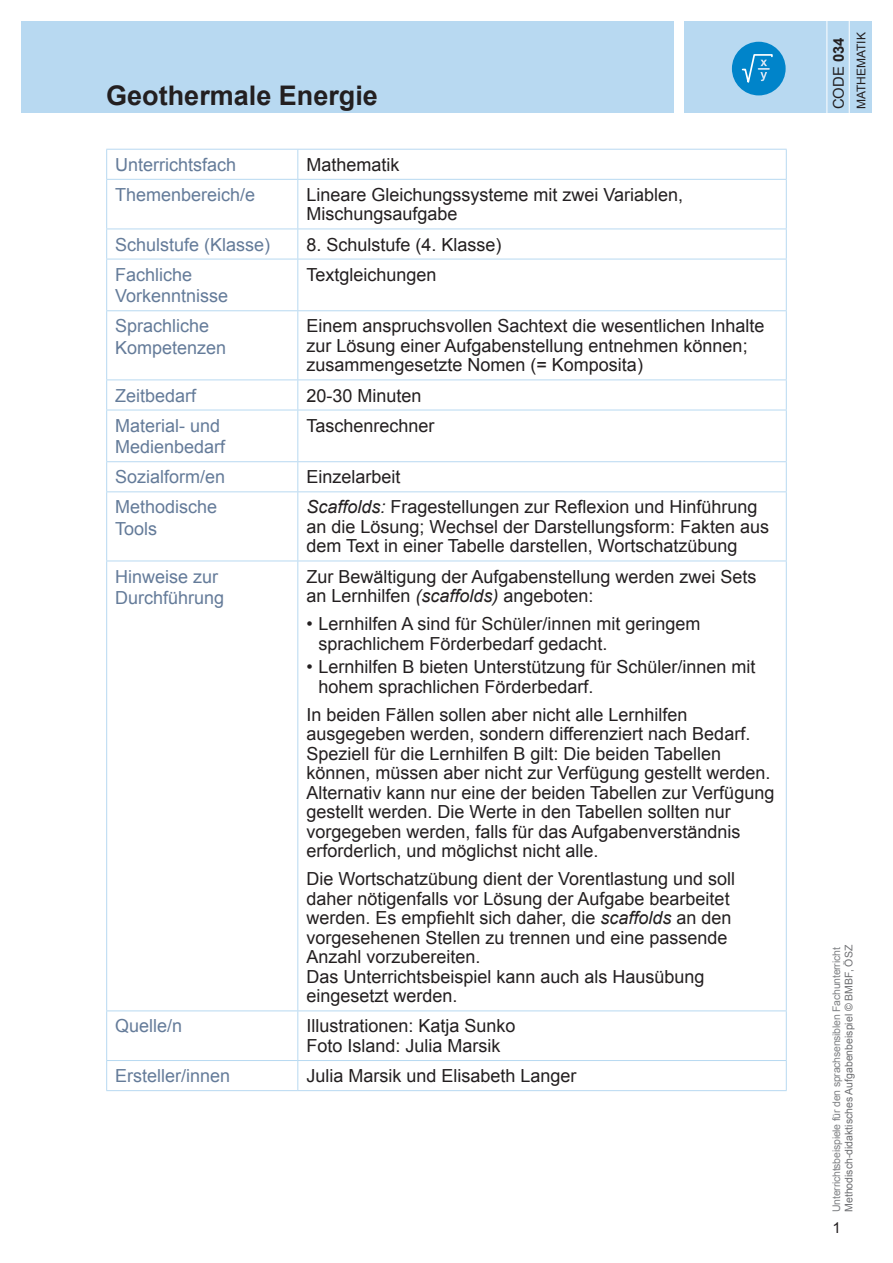
<style>
.page{position:relative;width:893px;height:1263px;background:#fff}
.page>*{position:absolute;margin:0;border:0;box-sizing:border-box;transform-origin:0 0}
.t1{font:700 27px "Arial";color:#231f20}
.t2{font:18px/19.5px "Arial";color:#231f20}
.t3{font:18px/21.6px "Arial";color:#647b99}
.t4{font:15px "Arial";color:#231f20}
.t5{font:14.85px "Arial";color:#231f20}
.t6{font:12px "Arial";color:#231f20}
.t7{font:10.5px "Arial";letter-spacing:-.02em;color:#808285}
.t8{font:10.5px "Arial";color:#6c6d70}
.s1{font-style:italic}
.s2{font-weight:700}
</style>
<div class="page">
<div style="left:685px;top:21px;width:187px;height:92px;background:#b8d9f1"></div>
<div style="left:21px;top:21px;width:652px;height:92px;background:#b8d9f1"></div>
<hr style="left:849px;top:20px;width:1px;height:127px;background:#fff">
<hr style="left:826px;top:20px;width:1px;height:127px;background:#fff">
<div style="left:732px;top:42px;width:54px;height:53px;background:#0084ca;border-radius:50%"></div>
<svg style="left:741px;top:54px;width:32px;height:29px"></svg>
<hr style="left:106px;top:149px;width:192px;height:1px;background:#b8d9f1">
<svg style="left:106px;top:150px;width:1px;height:29px"></svg>
<hr style="left:298px;top:149px;width:489px;height:1px;background:#b8d9f1">
<svg style="left:297px;top:150px;width:1px;height:29px"></svg>
<svg style="left:786px;top:150px;width:1px;height:29px"></svg>
<hr style="left:106px;top:179px;width:192px;height:1px;background:#b8d9f1">
<hr style="left:106px;top:180px;width:1px;height:49px;background:#b8d9f1">
<hr style="left:298px;top:179px;width:489px;height:1px;background:#b8d9f1">
<hr style="left:297px;top:180px;width:1px;height:49px;background:#b8d9f1">
<hr style="left:786px;top:180px;width:1px;height:49px;background:#b8d9f1">
<hr style="left:106px;top:229px;width:192px;height:1px;background:#b8d9f1">
<hr style="left:106px;top:229px;width:1px;height:30px;background:#b8d9f1">
<hr style="left:298px;top:229px;width:489px;height:1px;background:#b8d9f1">
<hr style="left:297px;top:229px;width:1px;height:30px;background:#b8d9f1">
<hr style="left:786px;top:229px;width:1px;height:30px;background:#b8d9f1">
<hr style="left:106px;top:259px;width:192px;height:1px;background:#b8d9f1">
<hr style="left:106px;top:259px;width:1px;height:51px;background:#b8d9f1">
<hr style="left:298px;top:259px;width:489px;height:1px;background:#b8d9f1">
<hr style="left:297px;top:259px;width:1px;height:51px;background:#b8d9f1">
<hr style="left:786px;top:259px;width:1px;height:51px;background:#b8d9f1">
<hr style="left:106px;top:310px;width:192px;height:1px;background:#b8d9f1">
<hr style="left:106px;top:311px;width:1px;height:68px;background:#b8d9f1">
<hr style="left:298px;top:310px;width:489px;height:1px;background:#b8d9f1">
<hr style="left:297px;top:311px;width:1px;height:68px;background:#b8d9f1">
<hr style="left:786px;top:311px;width:1px;height:68px;background:#b8d9f1">
<hr style="left:106px;top:379px;width:192px;height:1px;background:#b8d9f1">
<hr style="left:106px;top:380px;width:1px;height:30px;background:#b8d9f1">
<hr style="left:298px;top:379px;width:489px;height:1px;background:#b8d9f1">
<hr style="left:297px;top:380px;width:1px;height:30px;background:#b8d9f1">
<hr style="left:786px;top:380px;width:1px;height:30px;background:#b8d9f1">
<hr style="left:106px;top:410px;width:192px;height:1px;background:#b8d9f1">
<hr style="left:106px;top:410px;width:1px;height:51px;background:#b8d9f1">
<hr style="left:298px;top:410px;width:489px;height:1px;background:#b8d9f1">
<hr style="left:297px;top:410px;width:1px;height:51px;background:#b8d9f1">
<hr style="left:786px;top:410px;width:1px;height:51px;background:#b8d9f1">
<hr style="left:106px;top:461px;width:192px;height:1px;background:#b8d9f1">
<svg style="left:106px;top:462px;width:1px;height:29px"></svg>
<hr style="left:298px;top:461px;width:489px;height:1px;background:#b8d9f1">
<svg style="left:297px;top:462px;width:1px;height:29px"></svg>
<svg style="left:786px;top:462px;width:1px;height:29px"></svg>
<hr style="left:106px;top:491px;width:192px;height:1px;background:#b8d9f1">
<hr style="left:106px;top:492px;width:1px;height:69px;background:#b8d9f1">
<hr style="left:298px;top:491px;width:489px;height:1px;background:#b8d9f1">
<hr style="left:297px;top:492px;width:1px;height:69px;background:#b8d9f1">
<hr style="left:786px;top:492px;width:1px;height:69px;background:#b8d9f1">
<hr style="left:106px;top:561px;width:192px;height:1px;background:#b8d9f1">
<hr style="left:106px;top:561px;width:1px;height:449px;background:#b8d9f1">
<hr style="left:298px;top:561px;width:489px;height:1px;background:#b8d9f1">
<hr style="left:297px;top:561px;width:1px;height:449px;background:#b8d9f1">
<hr style="left:786px;top:561px;width:1px;height:449px;background:#b8d9f1">
<hr style="left:106px;top:1010px;width:192px;height:1px;background:#b8d9f1">
<hr style="left:106px;top:1011px;width:1px;height:49px;background:#b8d9f1">
<hr style="left:298px;top:1010px;width:489px;height:1px;background:#b8d9f1">
<hr style="left:297px;top:1011px;width:1px;height:49px;background:#b8d9f1">
<hr style="left:786px;top:1011px;width:1px;height:49px;background:#b8d9f1">
<hr style="left:106px;top:1060px;width:192px;height:1px;background:#b8d9f1">
<svg style="left:106px;top:1061px;width:1px;height:29px"></svg>
<hr style="left:298px;top:1060px;width:489px;height:1px;background:#b8d9f1">
<svg style="left:297px;top:1061px;width:1px;height:29px"></svg>
<svg style="left:786px;top:1061px;width:1px;height:29px"></svg>
<hr style="left:106px;top:1090px;width:192px;height:1px;background:#b8d9f1">
<hr style="left:298px;top:1090px;width:489px;height:1px;background:#b8d9f1">
<h1 class="t1" style="left:106px;top:78px;width:273px">Geothermale Energie</h1>
<p class="t3" style="left:115px;top:154px;width:123px">Unterrichtsfach</p>
<p class="t2" style="left:306px;top:155px;width:95px">Mathematik</p>
<p class="t3" style="left:115px;top:184px;width:142px">Themenbereich/e</p>
<p class="t2" style="left:306px;top:185px;width:378px">Lineare Gleichungssysteme mit zwei Variablen,<br>Mischungsaufgabe</p>
<p class="t3" style="left:115px;top:234px;width:157px">Schulstufe (Klasse)</p>
<p class="t2" style="left:306px;top:235px;width:197px">8. Schulstufe (4. Klasse)</p>
<p class="t3" style="left:115px;top:264px;width:115px">Fachliche<br>Vorkenntnisse</p>
<p class="t2" style="left:306px;top:265px;width:132px">Textgleichungen</p>
<p class="t3" style="left:115px;top:315px;width:113px">Sprachliche<br>Kompetenzen</p>
<p class="t2" style="left:306px;top:316px;width:460px">Einem anspruchsvollen Sachtext die wesentlichen Inhalte zur Lösung einer Aufgabenstellung entnehmen können; zusammengesetzte Nomen (= Komposita)</p>
<p class="t3" style="left:115px;top:385px;width:83px">Zeitbedarf</p>
<p class="t2" style="left:306px;top:386px;width:117px">20-30 Minuten</p>
<p class="t3" style="left:115px;top:415px;width:112px">Material- und<br>Medienbedarf</p>
<p class="t2" style="left:306px;top:416px;width:130px">Taschenrechner</p>
<p class="t3" style="left:115px;top:466px;width:112px">Sozialform/en</p>
<p class="t2" style="left:306px;top:467px;width:96px">Einzelarbeit</p>
<p class="t3" style="left:115px;top:496px;width:104px">Methodische<br>Tools</p>
<p class="t2" style="left:306px;top:498px;width:464px"><span class="s1">Scaffolds:</span> Fragestellungen zur Reflexion und Hinführung an die Lösung; Wechsel der Darstellungsform: Fakten aus dem Text in einer Tabelle darstellen, Wortschatzübung</p>
<p class="t3" style="left:115px;top:566px;width:111px">Hinweise zur<br>Durchführung</p>
<p class="t2" style="left:306px;top:567px;width:452px">Zur Bewältigung der Aufgabenstellung werden zwei Sets an Lernhilfen <span class="s1">(scaffolds)</span> angeboten:</p>
<p class="t2" style="left:318px;top:614px;width:384px;text-indent:-12px">• Lernhilfen A sind für Schüler/innen mit geringem sprachlichem Förderbedarf gedacht.</p>
<p class="t2" style="left:318px;top:657px;width:439px;text-indent:-12px">• Lernhilfen B bieten Unterstützung für Schüler/innen mit hohem sprachlichen Förderbedarf.</p>
<p class="t2" style="left:306px;top:705px;width:469px">In beiden Fällen sollen aber nicht alle Lernhilfen ausgegeben werden, sondern differenziert nach Bedarf.<br>Speziell für die Lernhilfen B gilt: Die beiden Tabellen können, müssen aber nicht zur Verfügung gestellt werden.<br>Alternativ kann nur eine der beiden Tabellen zur Verfügung gestellt werden. Die Werte in den Tabellen sollten nur vorgegeben werden, falls für das Aufgabenverständnis erforderlich, und möglichst nicht alle.</p>
<p class="t2" style="left:306px;top:869px;width:430px">Die Wortschatzübung dient der Vorentlastung und soll daher nötigenfalls vor Lösung der Aufgabe bearbeitet werden. Es empfiehlt sich daher, die <span class="s1">scaffolds</span> an den vorgesehenen Stellen zu trennen und eine passende Anzahl vorzubereiten.<br>Das Unterrichtsbeispiel kann auch als Hausübung eingesetzt werden.</p>
<p class="t3" style="left:115px;top:1015px;width:69px">Quelle/n</p>
<p class="t2" style="left:306px;top:1016px;width:211px">Illustrationen: Katja Sunko<br>Foto Island: Julia Marsik</p>
<p class="t3" style="left:115px;top:1065px;width:117px">Ersteller/innen</p>
<p class="t2" style="left:306px;top:1066px;width:272px">Julia Marsik und Elisabeth Langer</p>
<p class="t5" style="left:829px;top:109px;width:73px;rotate:-90deg">CODE <span class="s2">034</span></p>
<p class="t6" style="left:853px;top:109px;width:78px;rotate:-90deg">MATHEMATIK</p>
<p class="t7" style="left:829px;top:1212px;width:266px;rotate:-90deg">Unterrichtsbeispiele für den sprachsensiblen Fachunterricht</p>
<p class="t8" style="left:842px;top:1212px;width:268px;rotate:-90deg">Methodisch-didaktisches Aufgabenbeispiel © BMBF, ÖSZ</p>
<p class="t4" style="left:832px;top:1218px;width:10px">1</p>
</div>
